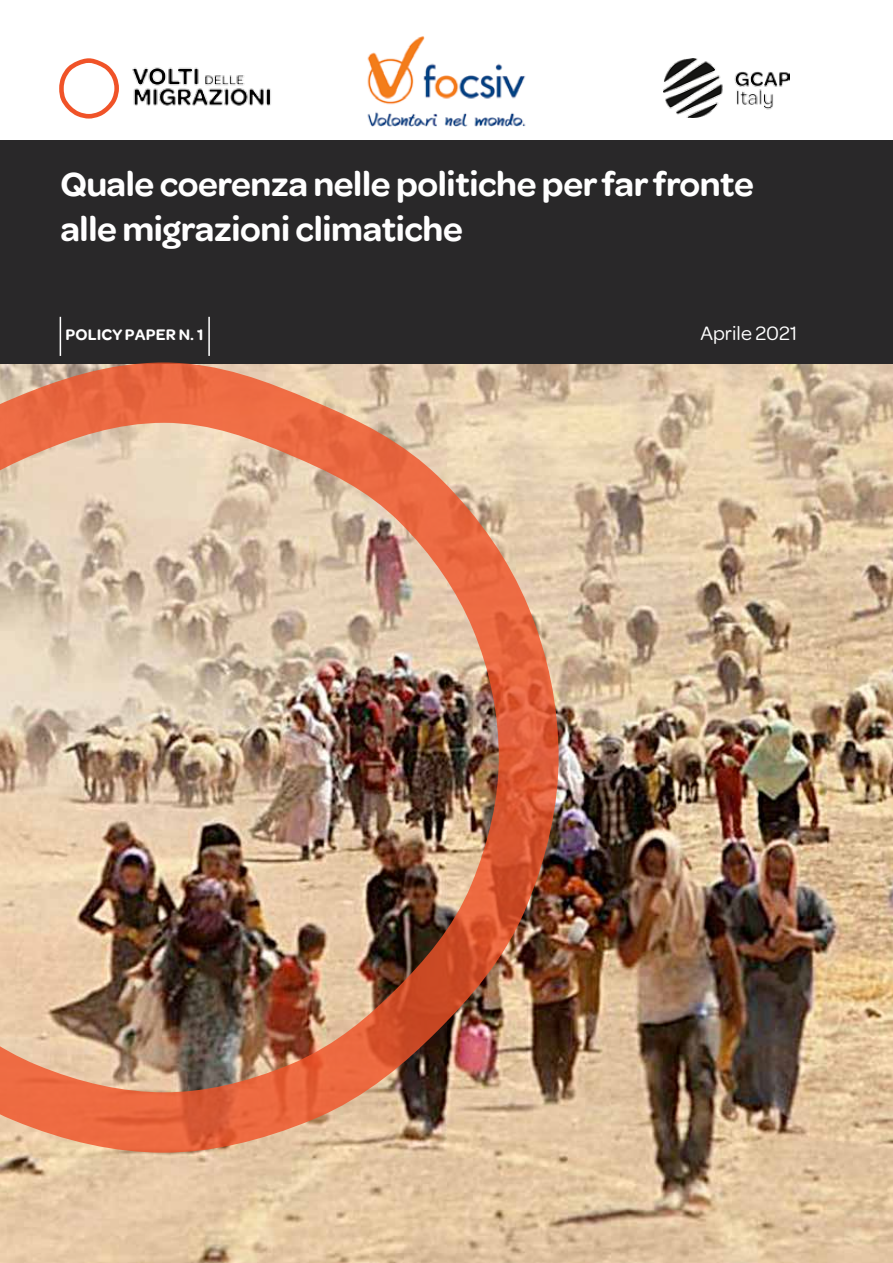
<style>
.page{position:relative;width:893px;height:1263px;background:#fff}
.page>*{position:absolute;margin:0;border:0;box-sizing:border-box;transform-origin:0 0}
.t1{font:600 36px/45px "Omnes";letter-spacing:-.01em;color:#fff}
.t2{font:21px "Omnes";color:#fff}
.t3{font:600 16.5px "Omnes";letter-spacing:.01em;color:#fff}
</style>
<div class="page">
<img style="left:0;top:364px;width:893px;height:899px">
<svg style="left:59px;top:58px;width:60px;height:61px"></svg>
<div style="left:0;top:140px;width:893px;height:224px;background:#292829"></div>
<img style="left:367px;top:36px;width:159px;height:91px">
<img style="left:0;top:362px;width:559px;height:791px">
<hr style="left:60px;top:317px;width:1px;height:39px;background:#fff">
<hr style="left:208px;top:317px;width:2px;height:39px;background:#fff">
<img style="left:663px;top:58px;width:126px;height:59px">
<img style="left:132px;top:67px;width:139px;height:39px">
<p class="t1" style="left:60px;top:159px;width:695px">Quale coerenza nelle politiche per far fronte alle migrazioni climatiche</p>
<p class="t3" style="left:66px;top:323px;width:139px">Policy Paper n. 1</p>
<p class="t2" style="left:701px;top:319px;width:98px">Aprile 2021</p>
</div>
